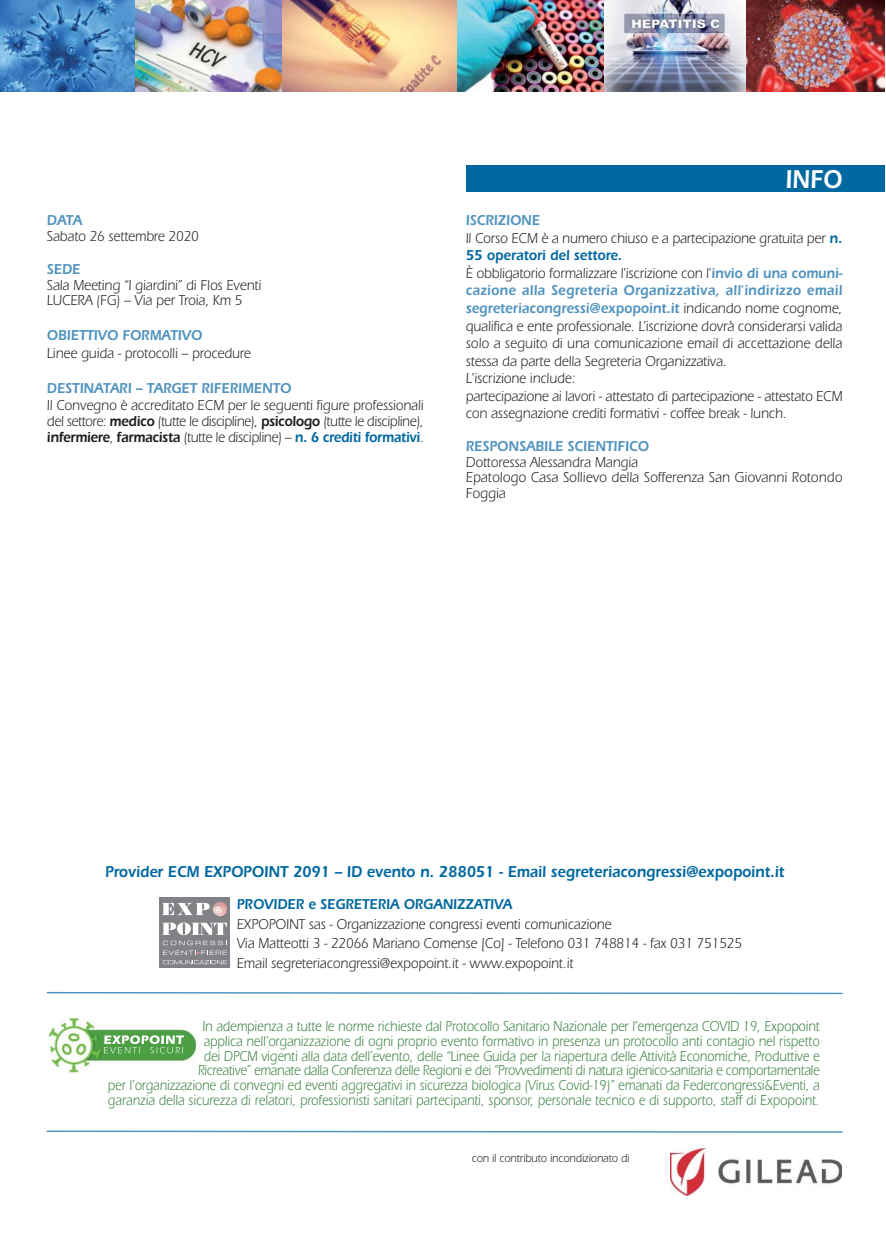
<style>
.page{position:relative;width:886px;height:1247px;background:#fff}
.page>*{position:absolute;margin:0;border:0;box-sizing:border-box;transform-origin:0 0}
.t1{font:600 26.7px "Itc Eras";color:#fff;scale:.85 1}
.t2{font:600 16.35px "Itc Eras";color:#0068a0;scale:.9 1}
.t3{font:14.85px/17.5px "Itc Eras";color:#231f20;scale:.9 1}
.t4{font:14.85px/14.9px "Itc Eras";color:#3b8242;text-align:right;scale:.85 1}
.t5{font:600 14.85px "Itc Eras";color:#5093bf;scale:.9 1}
.t6{font:600 14.85px "Itc Eras";color:#0068a0;scale:.9 1}
.t7{font:11.85px "Itc Eras";color:#231f20;scale:.9 1}
.s1{font-weight:600}
.s2{font-weight:600;color:#0068a0}
.s3{font-weight:600;color:#5093bf}
</style>
<div class="page">
<div style="left:160px;top:898px;width:70px;height:70px;background:#808285"></div>
<svg style="left:162px;top:922px;width:65px;height:13px"></svg>
<svg style="left:162px;top:902px;width:65px;height:14px"></svg>
<svg style="left:163px;top:951px;width:64px;height:13px"></svg>
<svg style="left:163px;top:941px;width:64px;height:4px"></svg>
<svg style="left:46px;top:1130px;width:797px;height:3px"></svg>
<div style="left:466px;top:165px;width:418px;height:26px;background:#0068a0"></div>
<img style="left:671px;top:1148px;width:171px;height:47px">
<img style="left:1px;top:0;width:135px;height:91px">
<img style="left:746px;top:1px;width:138px;height:90px">
<img style="left:281px;top:0;width:177px;height:91px">
<img style="left:136px;top:0;width:145px;height:91px">
<img style="left:458px;top:0;width:288px;height:91px">
<img style="left:47px;top:1016px;width:153px;height:57px;border-radius:25px">
<svg style="left:104px;top:1035px;width:80px;height:18px"></svg>
<svg style="left:46px;top:991px;width:797px;height:4px"></svg>
<p class="t5" style="left:47px;top:216px;width:41px">DATA</p>
<p class="t3" style="left:47px;top:229px;width:170px">Sabato 26 settembre 2020</p>
<p class="t5" style="left:47px;top:264px;width:39px">SEDE</p>
<p class="t3" style="left:47px;top:279px;width:239px;line-height:15.6px">Sala Meeting “I giardini” di Flos Eventi<br>LUCERA (FG) – Via per Troia, Km 5</p>
<p class="t5" style="left:47px;top:330px;width:174px">OBIETTIVO FORMATIVO</p>
<p class="t3" style="left:47px;top:346px;width:228px">Linee guida - protocolli – procedure</p>
<p class="t5" style="left:47px;top:383px;width:273px">DESTINATARI – TARGET RIFERIMENTO</p>
<p class="t3" style="left:47px;top:399px;width:420px;line-height:15.6px;text-align:justify">Il Convegno è accreditato ECM per le seguenti figure professionali del settore: <span class="s1">medico</span> (tutte le discipline), <span class="s1">psicologo</span> (tutte le discipline), <span class="s1">infermiere</span>, <span class="s1">farmacista</span> (tutte le discipline) – <span class="s2">n. 6 crediti formativi</span>.</p>
<h1 class="t1" style="left:785px;top:170px;width:68px">INFO</h1>
<p class="t3" style="left:466px;top:213px;width:420px"><span class="s3">ISCRIZIONE<br></span>Il Corso ECM è a numero chiuso e a partecipazione gratuita per <span class="s2">n.<br>55 operatori del settore.<br></span>È obbligatorio formalizzare l'iscrizione con l'<span class="s3">invio di una comuni&shy;cazione alla Segreteria Organizzativa, all'indirizzo email segreteriacongressi@expopoint.it</span> indicando nome cognome, qualifica e ente professionale. L’iscrizione dovrà considerarsi valida solo a seguito di una comunicazione email di accettazione della stessa da parte della Segreteria Organizzativa.<br>L'iscrizione include:<br>partecipazione ai lavori - attestato di partecipazione - attestato ECM con assegnazione crediti formativi - coffee break - lunch.</p>
<p class="t5" style="left:466px;top:441px;width:205px">RESPONSABILE SCIENTIFICO</p>
<p class="t3" style="left:466px;top:456px;width:420px;line-height:15.6px">Dottoressa Alessandra Mangia<br>Epatologo Casa Sollievo della Sofferenza San Giovanni Rotondo<br>Foggia</p>
<p class="t2" style="left:105px;top:866px;width:756px">Provider ECM EXPOPOINT 2091 – ID evento n. 288051 - Email segreteriacongressi@expopoint.it</p>
<p class="t6" style="left:237px;top:899px;width:307px">PROVIDER e SEGRETERIA ORGANIZZATIVA</p>
<p class="t3" style="left:237px;top:915px;width:563px;line-height:19.6px">EXPOPOINT sas - Organizzazione congressi eventi comunicazione<br>Via Matteotti 3 - 22066 Mariano Comense [Co] - Telefono 031 748814 - fax 031 751525<br>Email segreteriacongressi@expopoint.it - www.expopoint.it</p>
<p class="t4" style="left:108px;top:1020px;width:839px">In adempienza a tutte le norme richieste dal Protocollo Sanitario Nazionale per l'emergenza COVID 19, Expopoint<br>applica nell’organizzazione di ogni proprio evento formativo in presenza un protocollo anti contagio nel rispetto<br>dei DPCM vigenti alla data dell’evento, delle “Linee Guida per la riapertura delle Attività Economiche, Produttive e<br>Ricreative” emanate dalla Conferenza delle Regioni e dei “Provvedimenti di natura igienico-sanitaria e comportamentale<br>per l’organizzazione di convegni ed eventi aggregativi in sicurezza biologica (Virus Covid-19)” emanati da Federcongressi&amp;Eventi, a garanzia della sicurezza di relatori, professionisti sanitari partecipanti, sponsor, personale tecnico e di supporto, staff di Expopoint.</p>
<p class="t7" style="left:472px;top:1154px;width:177px">con il contributo incondizionato di</p>
</div>
